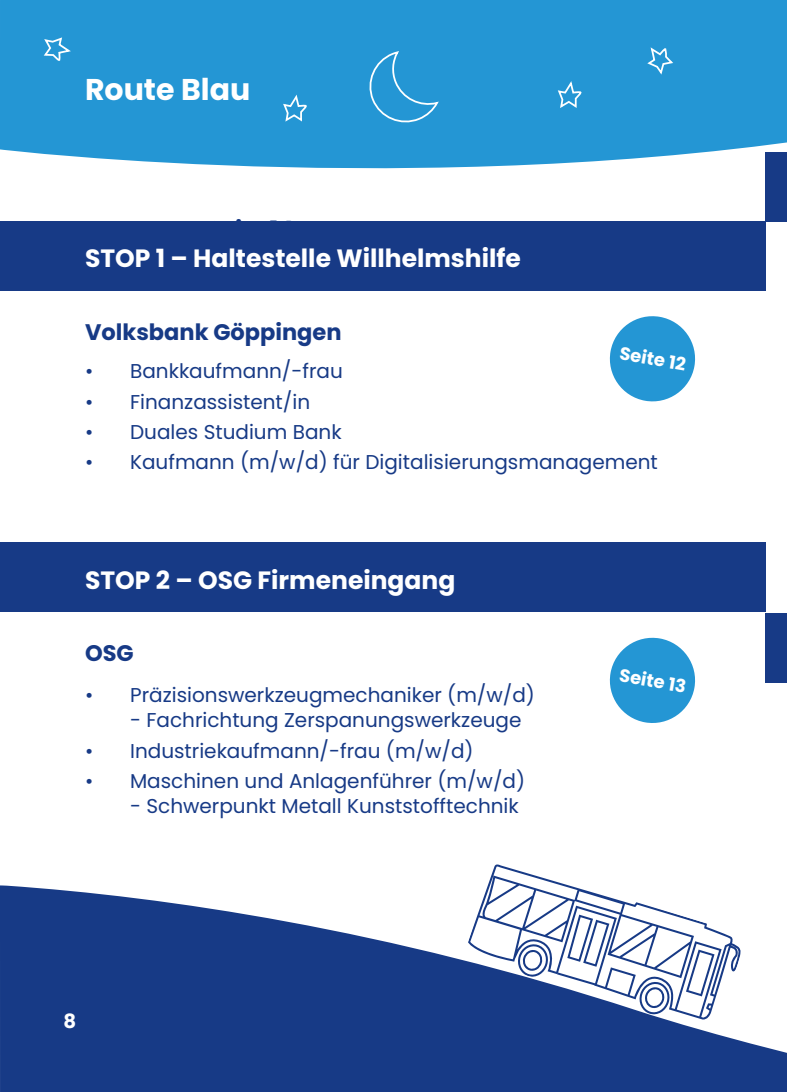
<style>
.page{position:relative;width:787px;height:1092px;background:#fff}
.page>*{position:absolute;margin:0;border:0;box-sizing:border-box;transform-origin:0 0}
.t1{font:700 30px "Poppins";color:#fff}
.t2{font:700 25px "Poppins";color:#fff}
.t3{font:700 22.5px "Poppins";color:#173a86}
.t4{font:20px "Poppins";color:#173a86}
.t5{font:700 19.75px "Poppins";color:#fff}
.t6{font:700 18px "Poppins";color:#fff}
</style>
<div class="page">
<svg style="left:0;top:885px;width:787px;height:206px;fill:#173a86"></svg>
<div style="left:765px;top:613px;width:22px;height:69px;background:#173a86"></div>
<svg style="left:0;top:0;width:787px;height:290px;fill:#2496d4"></svg>
<div style="left:0;top:221px;width:765px;height:69px;background:#173a86"></div>
<div style="left:0;top:542px;width:765px;height:70px;background:#173a86"></div>
<svg style="left:357px;top:42px;width:87px;height:92px;background:#2e9bd6"></svg>
<svg style="left:282px;top:92px;width:26px;height:31px"></svg>
<svg style="left:42px;top:35px;width:32px;height:27px"></svg>
<svg style="left:556px;top:79px;width:26px;height:31px"></svg>
<svg style="left:638px;top:38px;width:40px;height:40px;background:#389fd7"></svg>
<svg style="left:468px;top:864px;width:274px;height:156px"></svg>
<svg style="left:567px;top:914px;width:42px;height:52px"></svg>
<svg style="left:517px;top:943px;width:31px;height:34px"></svg>
<svg style="left:637px;top:980px;width:34px;height:34px"></svg>
<svg style="left:609px;top:316px;width:87px;height:86px"></svg>
<svg style="left:609px;top:637px;width:87px;height:86px"></svg>
<h1 class="t1" style="left:85px;top:72px;width:167px">Route Blau</h1>
<p class="t2" style="left:85px;top:244px;width:437px">STOP 1 – Haltestelle Willhelmshilfe</p>
<p class="t3" style="left:85px;top:319px;width:258px">Volksbank Göppingen</p>
<p class="t4" style="left:85px;top:359px;width:259px">• Bankkaufmann/-frau</p>
<p class="t4" style="left:85px;top:390px;width:226px">• Finanzassistent/in</p>
<p class="t4" style="left:85px;top:420px;width:258px">• Duales Studium Bank</p>
<p class="t4" style="left:85px;top:450px;width:574px">• Kaufmann (m/w/d) für Digitalisierungsmanagement</p>
<p class="t6" style="left:621px;top:343px;width:68px;rotate:10deg">Seite 12</p>
<p class="t2" style="left:85px;top:565px;width:372px">STOP 2 – OSG Firmeneingang</p>
<p class="t3" style="left:85px;top:640px;width:50px">OSG</p>
<p class="t4" style="left:85px;top:683px;width:451px">• Präzisionswerkzeugmechaniker (m/w/d)</p>
<p class="t4" style="left:130px;top:708px;width:393px">- Fachrichtung Zerspanungswerkzeuge</p>
<p class="t4" style="left:85px;top:739px;width:390px">• Industriekaufmann/-frau (m/w/d)</p>
<p class="t4" style="left:85px;top:769px;width:441px">• Maschinen und Anlagenführer (m/w/d)</p>
<p class="t4" style="left:130px;top:794px;width:390px">- Schwerpunkt Metall Kunststofftechnik</p>
<p class="t6" style="left:621px;top:664px;width:69px;rotate:10deg">Seite 13</p>
<p class="t5" style="left:64px;top:1009px;width:14px">8</p>
</div>
